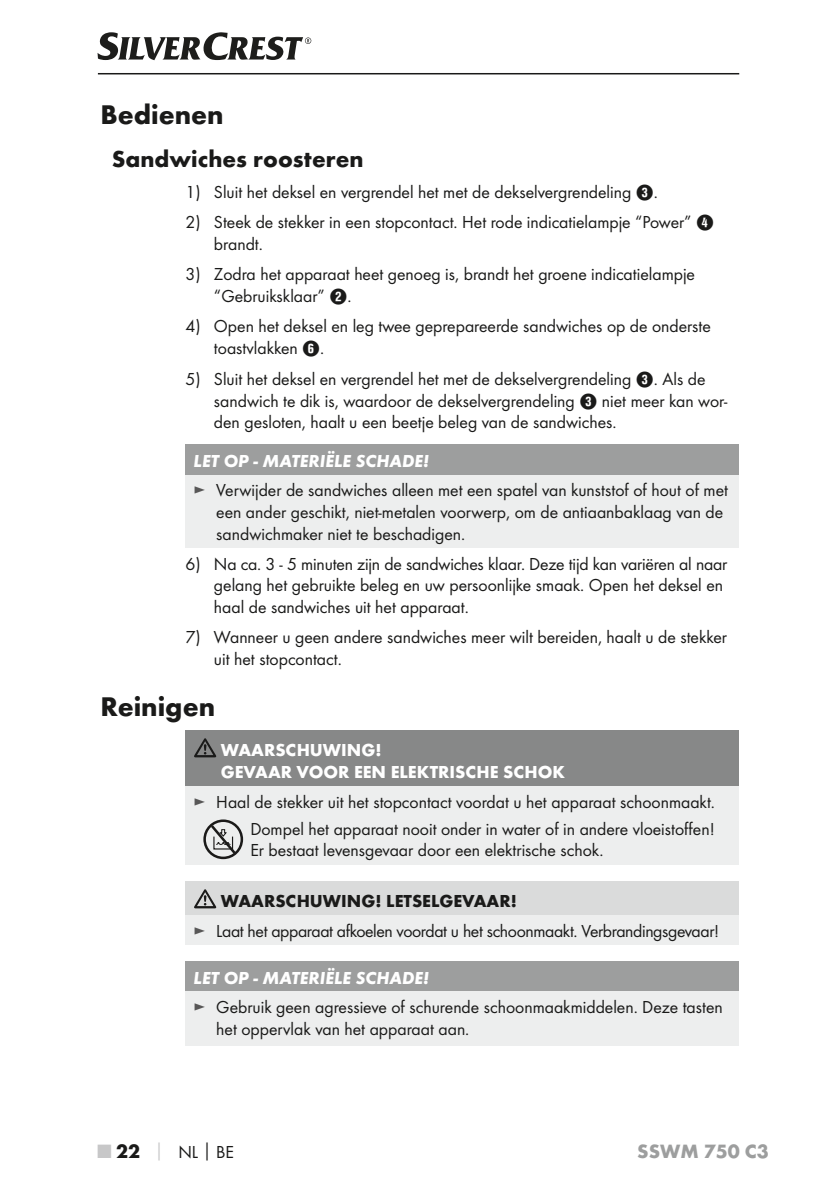
<style>
.page{position:relative;width:840px;height:1191px;background:#fff}
.page>*{position:absolute;margin:0;border:0;box-sizing:border-box;transform-origin:0 0}
.t1{font:700 28px "Futura";color:#1a1a19}
.t2{font:700 24px "Futura";color:#1a1a19}
.t3{font:700 20px "Futura";color:#9d9e9e}
.t4{font:18px/21.6px "Futura Boo";color:#1a1a19}
.t5{font:18px "Futura Boo";letter-spacing:-.02em;color:#1a1a19}
.t6{font:italic 700 18px "Futura";color:#fff}
.t7{font:700 18px/21.6px "Futura";color:#fff}
.t8{font:700 18px "Futura";color:#1a1a19}
.s1{font-family:"Hako PI Nummern"}
.s2{color:#585757}
.s3{font-family:"Futura";font-weight:700;font-size:20px;color:#c7c7c8}
.s4{font-family:"Futura";font-weight:700;font-size:20px}
.s5{font-family:"Futura";font-weight:700;color:#c7c7c8}
.s6{font-family:"Futura";font-weight:700}
</style>
<div class="page">
<hr style="left:98px;top:73px;width:640px;height:1px;background:#1a1a19">
<svg style="left:97px;top:32px;width:214px;height:28px"></svg>
<div style="left:185px;top:445px;width:553px;height:30px;background:#9d9e9e"></div>
<div style="left:185px;top:475px;width:553px;height:73px;background:#edeeee"></div>
<div style="left:185px;top:730px;width:553px;height:56px;background:#878888"></div>
<div style="left:185px;top:786px;width:553px;height:78px;background:#edeeee"></div>
<svg style="left:194px;top:738px;width:22px;height:19px"></svg>
<div style="left:185px;top:881px;width:553px;height:34px;background:#dadbdb"></div>
<div style="left:185px;top:915px;width:553px;height:30px;background:#edeeee"></div>
<svg style="left:194px;top:889px;width:22px;height:19px"></svg>
<div style="left:185px;top:961px;width:553px;height:30px;background:#9d9e9e"></div>
<div style="left:185px;top:991px;width:553px;height:55px;background:#edeeee"></div>
<div style="left:203px;top:819px;width:40px;height:40px;border:3px solid #1b1a19;border-radius:50%"></div>
<svg style="left:208px;top:822px;width:30px;height:34px"></svg>
<h1 class="t1" style="left:100px;top:103px;width:125px">Bedienen</h1>
<h2 class="t2" style="left:112px;top:149px;width:253px">Sandwiches roosteren</h2>
<p class="t4" style="left:185px;top:182px;width:473px">1) Sluit het deksel en vergrendel het met de dekselvergrendeling <span class="s1">3</span>.</p>
<p class="t4" style="left:214px;top:212px;width:501px;text-indent:-28px">2) Steek de stekker in een stopcontact. Het rode indicatielampje “Power” <span class="s1">4 </span>brandt.</p>
<p class="t4" style="left:214px;top:264px;width:482px;text-indent:-28px">3) Zodra het apparaat heet genoeg is, brandt het groene indicatielampje “Gebruiksklaar” <span class="s1">2</span>.</p>
<p class="t4" style="left:214px;top:316px;width:498px;text-indent:-28px">4) Open het deksel en leg twee geprepareerde sandwiches op de onderste toastvlakken <span class="s1">6</span>.</p>
<p class="t4" style="left:214px;top:368px;width:514px;text-indent:-28px">5) Sluit het deksel en vergrendel het met de dekselvergrendeling <span class="s1">3</span>. Als de sandwich te dik is, waardoor de dekselvergrendeling <span class="s1">3</span> niet meer kan wor&shy;den gesloten, haalt u een beetje beleg van de sandwiches.</p>
<p class="t6" style="left:193px;top:455px;width:237px">LET OP - MATERIËLE SCHADE!</p>
<p class="t4" style="left:216px;top:480px;width:513px;text-indent:-23px"><span class="s2">►</span> Verwijder de sandwiches alleen met een spatel van kunststof of hout of met een ander geschikt, niet-metalen voorwerp, om de antiaanbaklaag van de sandwichmaker niet te beschadigen.</p>
<p class="t4" style="left:214px;top:554px;width:514px;text-indent:-28px">6) Na ca. 3 - 5 minuten zijn de sandwiches klaar. Deze tijd kan variëren al naar gelang het gebruikte beleg en uw persoonlijke smaak. Open het deksel en haal de sandwiches uit het apparaat.</p>
<p class="t4" style="left:214px;top:627px;width:514px;text-indent:-28px">7) Wanneer u geen andere sandwiches meer wilt bereiden, haalt u de stekker uit het stopcontact.</p>
<h1 class="t1" style="left:100px;top:695px;width:116px">Reinigen</h1>
<p class="t7" style="left:221px;top:741px;width:345px">WAARSCHUWING!<br>GEVAAR VOOR EEN ELEKTRISCHE SCHOK</p>
<p class="t4" style="left:193px;top:789px;width:522px;line-height:27.2px;text-align:right"><span class="s2">►</span> Haal de stekker uit het stopcontact voordat u het apparaat schoonmaakt.<br>Dompel het apparaat nooit onder in water of in andere vloeistoffen!</p>
<p class="t4" style="left:250px;top:840px;width:354px">Er bestaat levensgevaar door een elektrische schok.</p>
<p class="t8" style="left:221px;top:893px;width:297px">WAARSCHUWING! LETSELGEVAAR!</p>
<p class="t5" style="left:193px;top:922px;width:526px"><span class="s2">►</span> Laat het apparaat afkoelen voordat u het schoonmaakt. Verbrandingsgevaar!</p>
<p class="t6" style="left:193px;top:971px;width:237px">LET OP - MATERIËLE SCHADE!</p>
<p class="t4" style="left:216px;top:997px;width:508px;text-indent:-23px"><span class="s2">►</span> Gebruik geen agressieve of schurende schoonmaakmiddelen. Deze tasten het oppervlak van het apparaat aan.</p>
<p class="t4" style="left:98px;top:1142px;width:137px"><span class="s3">■</span> <span class="s4">22</span> <span class="s5">│</span> NL<span class="s6">│</span>BE</p>
<p class="t3" style="left:637px;top:1143px;width:133px">SSWM 750 C3</p>
</div>
